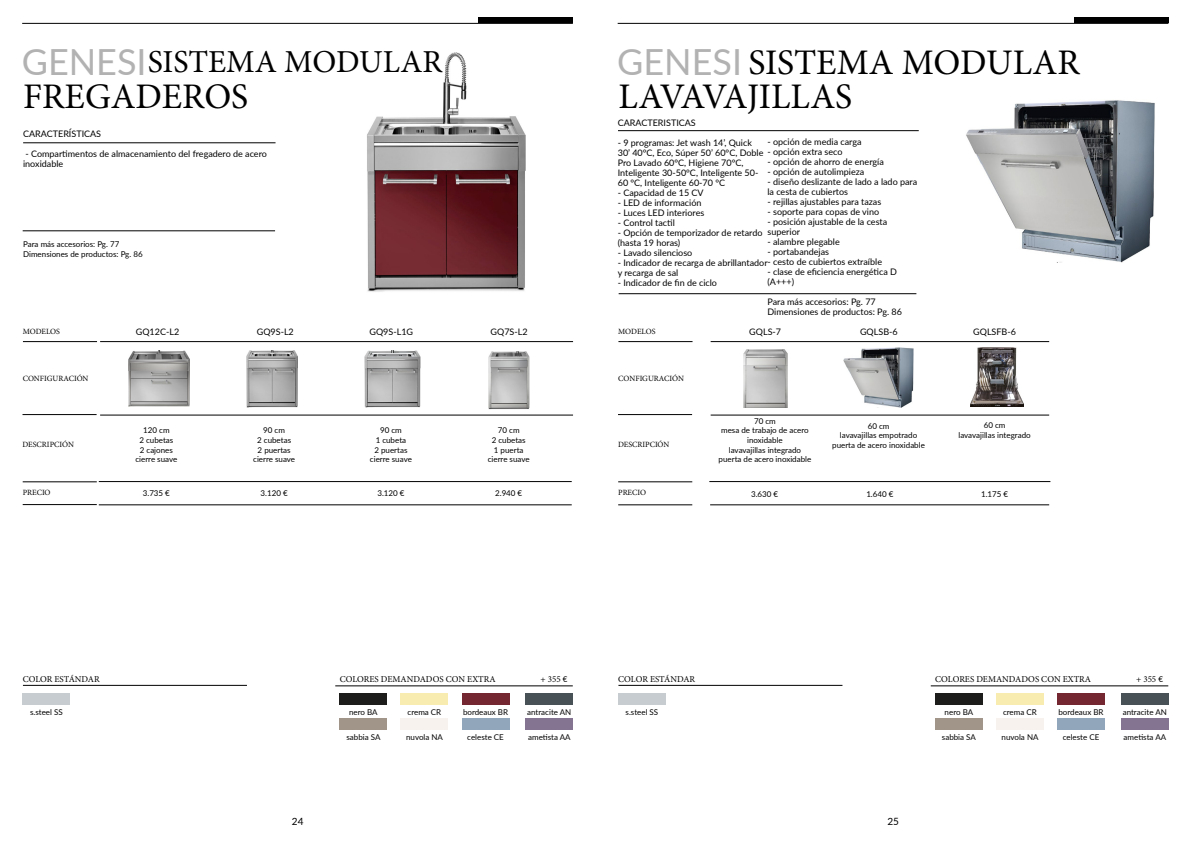
<style>
.page{position:relative;width:1191px;height:842px;background:#fff}
.page>*{position:absolute;margin:0;border:0;box-sizing:border-box;transform-origin:0 0}
.t1{font:36px "Minion Pro";color:#000}
.t2{font:36px "Lato";color:#b3b2b2}
.t3{font:32px "Minion Pro";color:#000}
.t4{font:10px "Lato";color:#000}
.t5{font:9px/10px "Lato";color:#000}
.t6{font:9px "Minion Pro";color:#000}
.t7{font:8px/9.6px "Lato";color:#000;text-align:center}
.t8{font:8px "Minion Pro";color:#000}
.s1{font-family:"Lato";color:#b3b2b2}
.s2{font-family:"Lato";font-size:8px}
</style>
<div class="page">
<img style="left:966px;top:100px;width:189px;height:163px">
<hr style="left:710px;top:341px;width:339px;height:1px;background:#000">
<hr style="left:709px;top:481px;width:341px;height:1px;background:#000">
<hr style="left:710px;top:415px;width:339px;height:1px;background:#000">
<hr style="left:618px;top:293px;width:298px;height:1px;background:#000">
<hr style="left:618px;top:685px;width:224px;height:1px;background:#000">
<hr style="left:618px;top:130px;width:300px;height:1px;background:#000">
<hr style="left:617px;top:23px;width:551px;height:1px;background:#000">
<div style="left:1074px;top:17px;width:94px;height:6px;background:#000"></div>
<div style="left:618px;top:693px;width:47px;height:12px;background:#c6ccd0"></div>
<hr style="left:618px;top:341px;width:74px;height:1px;background:#000">
<hr style="left:618px;top:482px;width:74px;height:1px;background:#000">
<hr style="left:618px;top:414px;width:74px;height:1px;background:#000">
<div style="left:935px;top:693px;width:47px;height:12px;background:#1d1d1b"></div>
<div style="left:935px;top:718px;width:47px;height:12px;background:#a19489"></div>
<div style="left:996px;top:693px;width:47px;height:12px;background:#f9ecb0"></div>
<div style="left:996px;top:718px;width:47px;height:12px;background:#f7f2ee"></div>
<div style="left:1057px;top:693px;width:47px;height:12px;background:#752731"></div>
<div style="left:1057px;top:718px;width:47px;height:12px;background:#92a6bb"></div>
<div style="left:1121px;top:693px;width:47px;height:12px;background:#485156"></div>
<div style="left:1121px;top:718px;width:47px;height:12px;background:#847491"></div>
<hr style="left:930px;top:686px;width:238px;height:1px;background:#000">
<img style="left:743px;top:349px;width:44px;height:59px">
<hr style="left:618px;top:505px;width:74px;height:1px;background:#000">
<hr style="left:710px;top:505px;width:339px;height:1px;background:#000">
<img style="left:970px;top:347px;width:53px;height:59px">
<img style="left:843px;top:347px;width:70px;height:61px">
<img style="left:367px;top:52px;width:159px;height:240px">
<hr style="left:100px;top:341px;width:473px;height:1px;background:#000">
<hr style="left:99px;top:481px;width:473px;height:1px;background:#000">
<hr style="left:100px;top:415px;width:473px;height:1px;background:#000">
<hr style="left:23px;top:231px;width:252px;height:1px;background:#000">
<hr style="left:23px;top:685px;width:224px;height:1px;background:#000">
<hr style="left:23px;top:143px;width:252px;height:1px;background:#000">
<hr style="left:22px;top:23px;width:551px;height:1px;background:#000">
<div style="left:478px;top:17px;width:95px;height:6px;background:#000"></div>
<div style="left:23px;top:693px;width:47px;height:12px;background:#c6ccd0"></div>
<hr style="left:23px;top:341px;width:74px;height:1px;background:#000">
<hr style="left:23px;top:482px;width:74px;height:1px;background:#000">
<hr style="left:23px;top:414px;width:74px;height:1px;background:#000">
<div style="left:340px;top:693px;width:47px;height:12px;background:#1d1d1b"></div>
<div style="left:340px;top:718px;width:47px;height:12px;background:#a19489"></div>
<div style="left:401px;top:693px;width:47px;height:12px;background:#f9ecb0"></div>
<div style="left:401px;top:718px;width:47px;height:12px;background:#f7f2ee"></div>
<div style="left:462px;top:693px;width:47px;height:12px;background:#752731"></div>
<div style="left:462px;top:718px;width:47px;height:12px;background:#92a6bb"></div>
<div style="left:526px;top:693px;width:47px;height:12px;background:#485156"></div>
<div style="left:526px;top:718px;width:47px;height:12px;background:#847491"></div>
<hr style="left:335px;top:686px;width:238px;height:1px;background:#000">
<img style="left:128px;top:350px;width:61px;height:56px">
<img style="left:246px;top:351px;width:52px;height:57px">
<img style="left:364px;top:351px;width:56px;height:57px">
<img style="left:488px;top:351px;width:41px;height:58px">
<hr style="left:23px;top:504px;width:74px;height:1px;background:#000">
<hr style="left:99px;top:505px;width:473px;height:1px;background:#000">
<h1 class="t2" style="left:22px;top:37px;width:126px">GENESI</h1>
<h2 class="t3" style="left:148px;top:41px;width:296px">SISTEMA MODULAR</h2>
<h1 class="t1" style="left:617px;top:38px;width:464px"><span class="s1">GENESI</span> SISTEMA MODULAR</h1>
<h1 class="t1" style="left:23px;top:72px;width:227px">FREGADEROS</h1>
<h1 class="t1" style="left:618px;top:72px;width:235px">LAVAVAJILLAS</h1>
<p class="t5" style="left:23px;top:128px;width:80px">CARACTERÍSTICAS</p>
<p class="t5" style="left:23px;top:148px;width:245px">- Compartimentos de almacenamiento del fregadero de acero inoxidable</p>
<p class="t7" style="left:23px;top:239px;width:121px;line-height:10px;text-align:left">Para más accesorios: Pg. 77<br>Dimensiones de productos: Pg. 86</p>
<p class="t5" style="left:618px;top:118px;width:80px">CARACTERISTICAS</p>
<p class="t5" style="left:618px;top:138px;width:147px">- 9 programas: Jet wash 14’, Quick 30’ 40°C, Eco, Súper 50’ 60°C, Doble Pro Lavado 60°C, Higiene 70°C, Inteligente 30-50°C, Inteligente 50- 60 °C, Inteligente 60-70 °C</p>
<p class="t5" style="left:618px;top:188px;width:87px">- Capacidad de 15 CV</p>
<p class="t5" style="left:618px;top:198px;width:85px">- LED de información</p>
<p class="t5" style="left:618px;top:208px;width:88px">- Luces LED interiores</p>
<p class="t5" style="left:618px;top:218px;width:59px">- Control tactil</p>
<p class="t5" style="left:618px;top:228px;width:146px">- Opción de temporizador de retardo (hasta 19 horas)</p>
<p class="t5" style="left:618px;top:248px;width:76px">- Lavado silencioso</p>
<p class="t5" style="left:618px;top:258px;width:151px">- Indicador de recarga de abrillantador y recarga de sal</p>
<p class="t5" style="left:618px;top:278px;width:101px">- Indicador de fin de ciclo</p>
<p class="t5" style="left:767px;top:136px;width:96px">- opción de media carga</p>
<p class="t5" style="left:767px;top:146px;width:77px">- opción extra seco</p>
<p class="t5" style="left:767px;top:156px;width:118px">- opción de ahorro de energía</p>
<p class="t5" style="left:767px;top:166px;width:98px">- opción de autolimpieza</p>
<p class="t5" style="left:767px;top:176px;width:151px">- diseño deslizante de lado a lado para la cesta de cubiertos</p>
<p class="t5" style="left:767px;top:196px;width:115px">- rejillas ajustables para tazas</p>
<p class="t5" style="left:767px;top:206px;width:113px">- soporte para copas de vino</p>
<p class="t5" style="left:767px;top:216px;width:121px">- posición ajustable de la cesta superior</p>
<p class="t5" style="left:767px;top:236px;width:74px">- alambre plegable</p>
<p class="t5" style="left:767px;top:246px;width:63px">- portabandejas</p>
<p class="t5" style="left:767px;top:256px;width:116px">- cesto de cubiertos extraíble</p>
<p class="t5" style="left:767px;top:266px;width:131px">- clase de eficiencia energética D (A+++)</p>
<p class="t5" style="left:767px;top:296px;width:136px">Para más accesorios: Pg. 77<br>Dimensiones de productos: Pg. 86</p>
<p class="t8" style="left:23px;top:327px;width:39px">MODELOS</p>
<p class="t5" style="left:136px;top:327px;width:45px">GQ12C-L2</p>
<p class="t5" style="left:257px;top:327px;width:39px">GQ9S-L2</p>
<p class="t5" style="left:369px;top:326px;width:45px">GQ9S-L1G</p>
<p class="t5" style="left:490px;top:326px;width:39px">GQ7S-L2</p>
<p class="t8" style="left:618px;top:327px;width:39px">MODELOS</p>
<p class="t5" style="left:749px;top:326px;width:33px">GQLS-7</p>
<p class="t5" style="left:860px;top:326px;width:39px">GQLSB-6</p>
<p class="t5" style="left:973px;top:326px;width:44px">GQLSFB-6</p>
<p class="t8" style="left:23px;top:373px;width:67px">CONFIGURACIÓN</p>
<p class="t8" style="left:618px;top:373px;width:67px">CONFIGURACIÓN</p>
<p class="t8" style="left:23px;top:439px;width:53px">DESCRIPCIÓN</p>
<p class="t8" style="left:23px;top:488px;width:29px">PRECIO</p>
<p class="t7" style="left:135px;top:425px;width:43px">120 cm<br>2 cubetas<br>2 cajones cierre suave</p>
<p class="t7" style="left:253px;top:425px;width:43px">90 cm<br>2 cubetas<br>2 puertas cierre suave</p>
<p class="t7" style="left:143px;top:488px;width:29px">3.735 €</p>
<p class="t7" style="left:261px;top:488px;width:29px">3.120 €</p>
<p class="t7" style="left:370px;top:425px;width:43px">90 cm<br>1 cubeta<br>2 puertas cierre suave</p>
<p class="t7" style="left:488px;top:425px;width:43px">70 cm<br>2 cubetas<br>1 puerta cierre suave</p>
<p class="t7" style="left:377px;top:488px;width:29px">3.120 €</p>
<p class="t7" style="left:495px;top:488px;width:29px">2.940 €</p>
<p class="t8" style="left:618px;top:439px;width:53px">DESCRIPCIÓN</p>
<p class="t8" style="left:618px;top:488px;width:29px">PRECIO</p>
<p class="t7" style="left:718px;top:416px;width:94px">70 cm<br>mesa de trabajo de acero inoxidable<br>lavavajillas integrado puerta de acero inoxidable</p>
<p class="t7" style="left:832px;top:421px;width:94px">60 cm<br>lavavajillas empotrado puerta de acero inoxidable</p>
<p class="t7" style="left:751px;top:488px;width:29px">3.630 €</p>
<p class="t7" style="left:866px;top:488px;width:29px">1.640 €</p>
<p class="t7" style="left:958px;top:420px;width:74px">60 cm<br>lavavajillas integrado</p>
<p class="t7" style="left:981px;top:489px;width:29px">1.175 €</p>
<p class="t6" style="left:23px;top:673px;width:78px">COLOR ESTÁNDAR</p>
<p class="t7" style="left:30px;top:707px;width:34px">s.steel SS</p>
<p class="t6" style="left:340px;top:673px;width:157px">COLORES DEMANDADOS CON EXTRA</p>
<p class="t6" style="left:540px;top:673px;width:28px">+ 355 <span class="s2">€</span></p>
<p class="t7" style="left:349px;top:707px;width:30px">nero BA</p>
<p class="t7" style="left:407px;top:707px;width:35px">crema CR</p>
<p class="t7" style="left:463px;top:707px;width:47px">bordeaux BR</p>
<p class="t7" style="left:527px;top:707px;width:46px">antracite AN</p>
<p class="t7" style="left:346px;top:732px;width:35px">sabbia SA</p>
<p class="t7" style="left:406px;top:732px;width:38px">nuvola NA</p>
<p class="t7" style="left:467px;top:732px;width:38px">celeste CE</p>
<p class="t7" style="left:528px;top:732px;width:44px">ametista AA</p>
<p class="t6" style="left:618px;top:673px;width:78px">COLOR ESTÁNDAR</p>
<p class="t6" style="left:935px;top:673px;width:157px">COLORES DEMANDADOS CON EXTRA</p>
<p class="t6" style="left:1136px;top:673px;width:28px">+ 355 <span class="s2">€</span></p>
<p class="t7" style="left:625px;top:707px;width:34px">s.steel SS</p>
<p class="t7" style="left:944px;top:707px;width:30px">nero BA</p>
<p class="t7" style="left:1003px;top:707px;width:35px">crema CR</p>
<p class="t7" style="left:1058px;top:707px;width:47px">bordeaux BR</p>
<p class="t7" style="left:1122px;top:707px;width:46px">antracite AN</p>
<p class="t7" style="left:942px;top:732px;width:35px">sabbia SA</p>
<p class="t7" style="left:1001px;top:732px;width:38px">nuvola NA</p>
<p class="t7" style="left:1062px;top:732px;width:38px">celeste CE</p>
<p class="t7" style="left:1123px;top:732px;width:44px">ametista AA</p>
<p class="t4" style="left:292px;top:814px;width:13px">24</p>
<p class="t4" style="left:887px;top:814px;width:13px">25</p>
</div>
